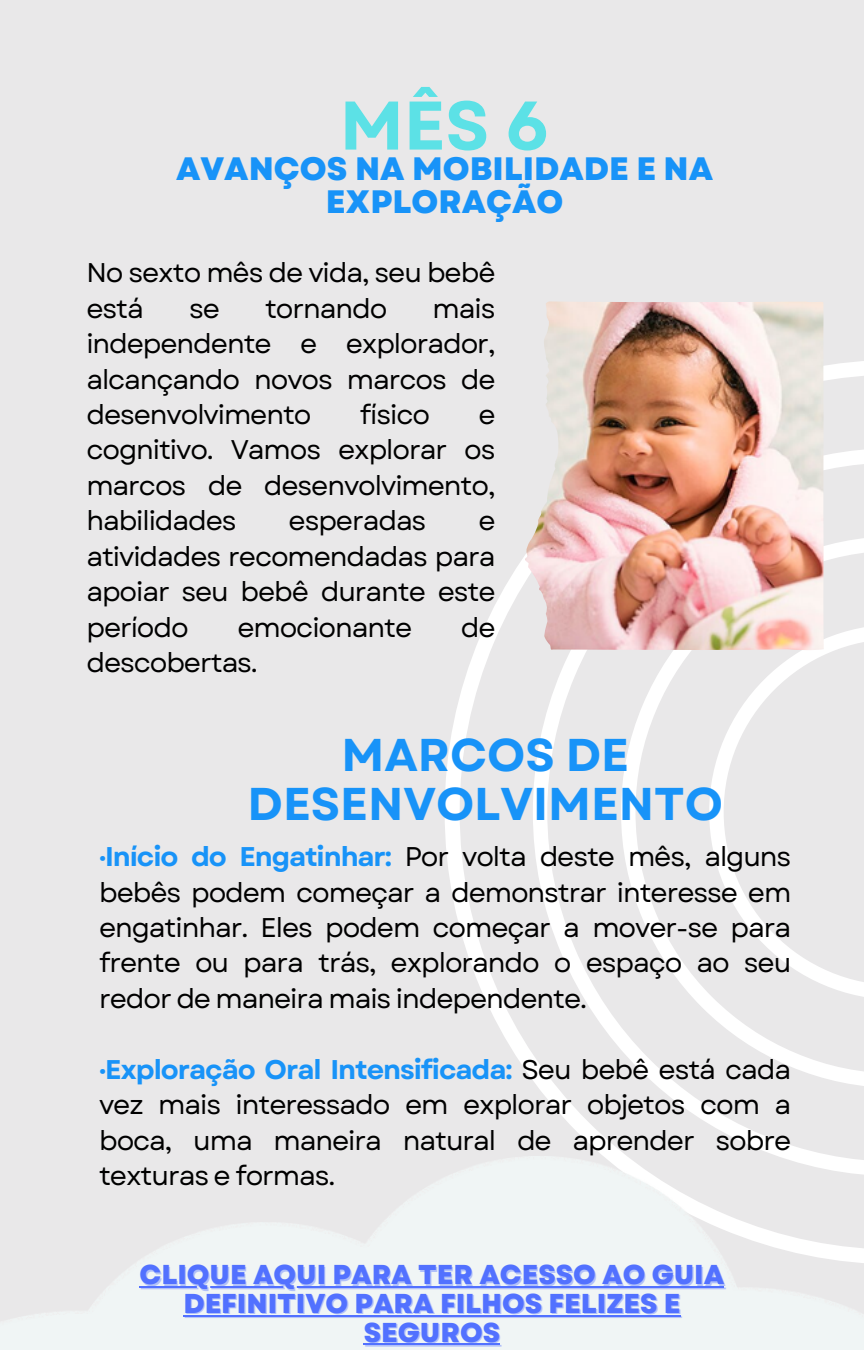
<style>
.page{position:relative;width:864px;height:1350px;background:#fff}
.page>*{position:absolute;margin:0;border:0;box-sizing:border-box;transform-origin:0 0}
.t1{font:700 68.62px "Garet";color:#5ce1e6}
.t2{font:700 45.9px/49.1px "Garet";color:#1893f8;text-align:center}
.t3{font:800 32.4px/33.8px "Garet";color:#1893f8;text-align:center}
.t4{font:800 27.22px "Garet";color:#5271ff}
.t5{font:27px/35.6px "Garet";letter-spacing:-.04em;color:#000;text-align:justify}
.s1{font-weight:700;color:#1893f8}
</style>
<div class="page">
<img style="left:0;top:0;width:864px;height:1350px">
<hr style="left:140px;top:1286px;width:584px;height:2px;background:#5271ff">
<hr style="left:183px;top:1315px;width:498px;height:1px;background:#5271ff">
<hr style="left:364px;top:1343px;width:136px;height:2px;background:#5271ff">
<h2 class="t1" style="left:340px;top:76px;width:211px">MÊS 6</h2>
<p class="t3" style="left:176px;top:152px;width:539px">AVANÇOS NA MOBILIDADE E NA<br>EXPLORAÇÃO</p>
<p class="t5" style="left:86px;top:255px;width:411px">No sexto mês de vida, seu bebê está</p>
<p class="t5" style="left:189px;top:291px;width:32px">se</p>
<p class="t5" style="left:265px;top:291px;width:124px">tornando</p>
<p class="t5" style="left:86px;top:291px;width:411px;text-indent:346px">mais independente e explorador, alcançando novos marcos de desenvolvimento</p>
<p class="t5" style="left:360px;top:397px;width:72px">físico</p>
<p class="t5" style="left:86px;top:397px;width:411px;text-indent:392px">e cognitivo. Vamos explorar os marcos de desenvolvimento, habilidades</p>
<p class="t5" style="left:289px;top:503px;width:139px">esperadas</p>
<p class="t5" style="left:86px;top:503px;width:411px;text-indent:392px">e atividades recomendadas para apoiar seu bebê durante este período</p>
<p class="t5" style="left:237px;top:610px;width:176px">emocionante</p>
<p class="t5" style="left:461px;top:610px;width:36px">de</p>
<p class="t5" style="left:86px;top:645px;width:173px">descobertas.</p>
<p class="t2" style="left:248px;top:731px;width:477px">MARCOS DE<br>DESENVOLVIMENTO</p>
<h4 class="t5" style="left:99px;top:839px;width:694px"><span class="s1">·Início do Engatinhar:</span> Por volta deste mês, alguns bebês podem começar a demonstrar interesse em engatinhar. Eles podem começar a mover-se para frente ou para trás, explorando o espaço ao seu redor de maneira mais independente.</h4>
<p class="t5" style="left:99px;top:1052px;width:694px"><span class="s1">·Exploração Oral Intensificada:</span> Seu bebê está cada vez mais interessado em explorar objetos com a boca, uma maneira natural de aprender sobre texturas e formas.</p>
<p class="t4" style="left:140px;top:1255px;width:586px">CLIQUE AQUI PARA TER ACESSO AO GUIA</p>
<p class="t4" style="left:183px;top:1284px;width:499px">DEFINITIVO PARA FILHOS FELIZES E</p>
<p class="t4" style="left:364px;top:1313px;width:138px">SEGUROS</p>
</div>
